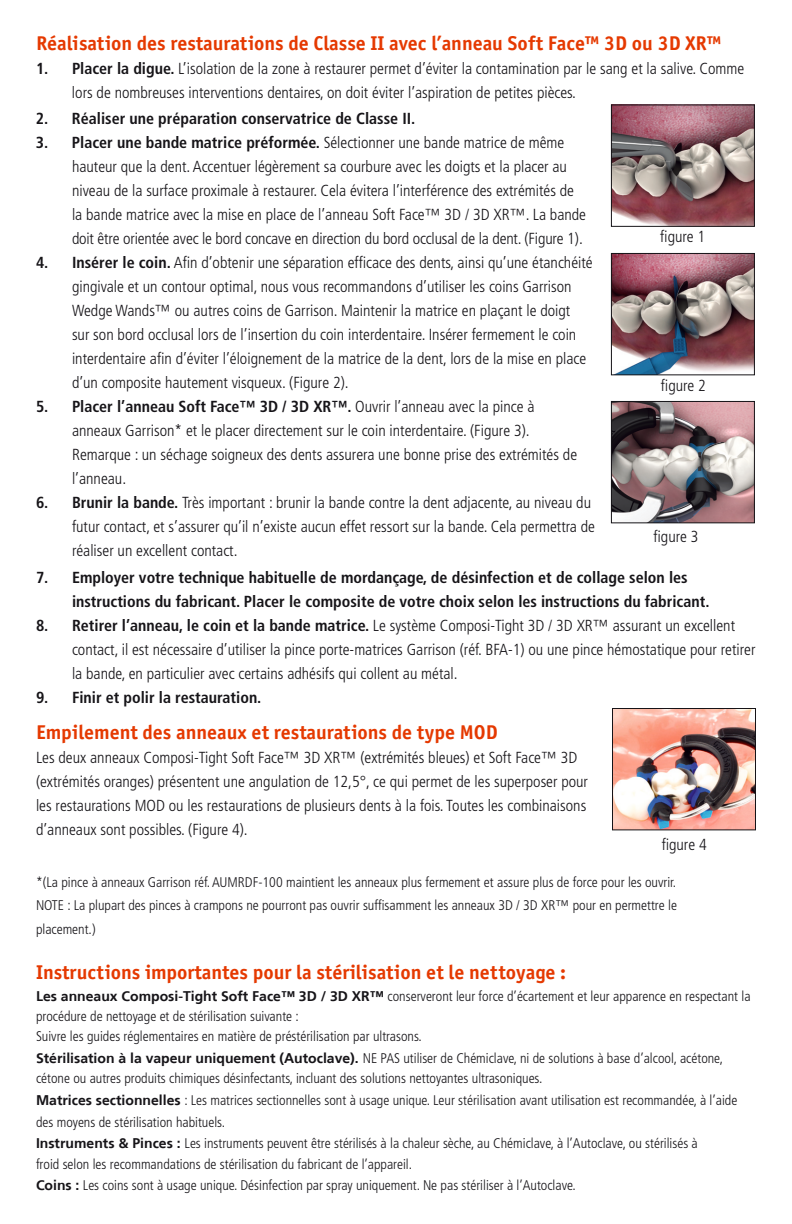
<style>
.page{position:relative;width:792px;height:1224px;background:#fff}
.page>*{position:absolute;margin:0;border:0;box-sizing:border-box;transform-origin:0 0}
.t1{font:20px "Officina Sans Bold A";color:#e53901}
.t2{font:300 condensed 16px/24px "Frutiger";color:#161418}
.t3{font:700 condensed 16px/24px "Frutiger";color:#161418}
.t4{font:300 condensed 14px/20px "Frutiger";color:#161418}
.s1{font-weight:700}
.s2{font-weight:700;font-stretch:normal}
</style>
<div class="page">
<img style="left:613px;top:403px;width:140px;height:118px">
<div style="left:611px;top:401px;width:144px;height:122px;border:1px solid #161418"></div>
<img style="left:613px;top:255px;width:140px;height:118px">
<div style="left:611px;top:253px;width:144px;height:122px;border:1px solid #161418"></div>
<img style="left:614px;top:710px;width:140px;height:118px">
<div style="left:612px;top:708px;width:144px;height:122px;border:1px solid #161418"></div>
<img style="left:613px;top:106px;width:140px;height:119px">
<div style="left:611px;top:104px;width:144px;height:123px;border:1px solid #161418"></div>
<p class="t1" style="left:36px;top:31px;width:687px">Réalisation des restaurations de Classe II avec l’anneau Soft Face™ 3D ou 3D XR™</p>
<p class="t2" style="left:72px;top:57px;width:674px;text-indent:-36px"><span class="s1">1. Placer la digue.</span> L’isolation de la zone à restaurer permet d’éviter la contamination par le sang et la salive. Comme lors de nombreuses interventions dentaires, on doit éviter l’aspiration de petites pièces.</p>
<p class="t3" style="left:36px;top:107px;width:381px">2. Réaliser une préparation conservatrice de Classe II.</p>
<p class="t2" style="left:72px;top:131px;width:516px;text-indent:-36px"><span class="s1">3. Placer une bande matrice préformée.</span> Sélectionner une bande matrice de même hauteur que la dent. Accentuer légèrement sa courbure avec les doigts et la placer au niveau de la surface proximale à restaurer. Cela évitera l’interférence des extrémités de la bande matrice avec la mise en place de l’anneau Soft Face™ 3D / 3D XR™. La bande doit être orientée avec le bord concave en direction du bord occlusal de la dent. (Figure 1).</p>
<p class="t2" style="left:72px;top:251px;width:522px;text-indent:-36px"><span class="s1">4. Insérer le coin.</span> Afin d’obtenir une séparation efficace des dents, ainsi qu’une étanchéité gingivale et un contour optimal, nous vous recommandons d’utiliser les coins Garrison Wedge Wands™ ou autres coins de Garrison. Maintenir la matrice en plaçant le doigt<br>sur son bord occlusal lors de l’insertion du coin interdentaire. Insérer fermement le coin interdentaire afin d’éviter l’éloignement de la matrice de la dent, lors de la mise en place d’un composite hautement visqueux. (Figure 2).</p>
<p class="t2" style="left:72px;top:395px;width:507px;text-indent:-36px"><span class="s1">5. Placer l’anneau Soft Face™ 3D / 3D XR™.</span> Ouvrir l’anneau avec la pince à anneaux Garrison* et le placer directement sur le coin interdentaire. (Figure 3).<br>Remarque : un séchage soigneux des dents assurera une bonne prise des extrémités de l’anneau.</p>
<p class="t2" style="left:72px;top:491px;width:525px;text-indent:-36px"><span class="s1">6. Brunir la bande.</span> Très important : brunir la bande contre la dent adjacente, au niveau du futur contact, et s’assurer qu’il n’existe aucun effet ressort sur la bande. Cela permettra de réaliser un excellent contact.</p>
<p class="t3" style="left:72px;top:565px;width:639px;text-indent:-36px">7. Employer votre technique habituelle de mordançage, de désinfection et de collage selon les instructions du fabricant. Placer le composite de votre choix selon les instructions du fabricant.</p>
<p class="t2" style="left:72px;top:614px;width:685px;text-indent:-36px"><span class="s1">8. Retirer l’anneau, le coin et la bande matrice.</span> Le système Composi-Tight 3D / 3D XR™ assurant un excellent contact, il est nécessaire d’utiliser la pince porte-matrices Garrison (réf. BFA-1) ou une pince hémostatique pour retirer la bande, en particulier avec certains adhésifs qui collent au métal.</p>
<p class="t3" style="left:36px;top:685px;width:227px">9. Finir et polir la restauration.</p>
<p class="t1" style="left:36px;top:720px;width:463px">Empilement des anneaux et restaurations de type MOD</p>
<p class="t2" style="left:36px;top:745px;width:554px">Les deux anneaux Composi-Tight Soft Face™ 3D XR™ (extrémités bleues) et Soft Face™ 3D (extrémités oranges) présentent une angulation de 12,5°, ce qui permet de les superposer pour les restaurations MOD ou les restaurations de plusieurs dents à la fois. Toutes les combinaisons d’anneaux sont possibles. (Figure 4).</p>
<p class="t2" style="left:662px;top:832px;width:47px">figure 4</p>
<p class="t2" style="left:660px;top:225px;width:47px">figure 1</p>
<p class="t2" style="left:661px;top:374px;width:47px">figure 2</p>
<p class="t2" style="left:654px;top:524px;width:47px">figure 3</p>
<p class="t4" style="left:36px;top:870px;width:642px;line-height:24px;text-align:justify">*(La pince à anneaux Garrison réf. AUMRDF-100 maintient les anneaux plus fermement et assure plus de force pour les ouvrir.<br>NOTE : La plupart des pinces à crampons ne pourront pas ouvrir suffisamment les anneaux 3D / 3D XR™ pour en permettre le placement.)</p>
<p class="t1" style="left:36px;top:959px;width:532px">Instructions importantes pour la stérilisation et le nettoyage :</p>
<p class="t4" style="left:36px;top:986px;width:716px"><span class="s2">Les anneaux Composi-Tight Soft Face™ 3D / 3D XR™</span> conserveront leur force d’écartement et leur apparence en respectant la procédure de nettoyage et de stérilisation suivante :<br>Suivre les guides réglementaires en matière de préstérilisation par ultrasons.</p>
<p class="t4" style="left:36px;top:1048px;width:689px"><span class="s2">Stérilisation à la vapeur uniquement (Autoclave).</span> NE PAS utiliser de Chémiclave, ni de solutions à base d’alcool, acétone, cétone ou autres produits chimiques désinfectants, incluant des solutions nettoyantes ultrasoniques.</p>
<p class="t4" style="left:36px;top:1089px;width:703px;line-height:22px"><span class="s2">Matrices sectionnelles</span> : Les matrices sectionnelles sont à usage unique. Leur stérilisation avant utilisation est recommandée, à l’aide des moyens de stérilisation habituels.<br><span class="s2">Instruments &amp; Pinces :</span> Les instruments peuvent être stérilisés à la chaleur sèche, au Chémiclave, à l’Autoclave, ou stérilisés à</p>
<p class="t4" style="left:36px;top:1153px;width:541px;line-height:22px">froid selon les recommandations de stérilisation du fabricant de l’appareil.<br><span class="s2">Coins :</span> Les coins sont à usage unique. Désinfection par spray uniquement. Ne pas stériliser à l’Autoclave.</p>
</div>
